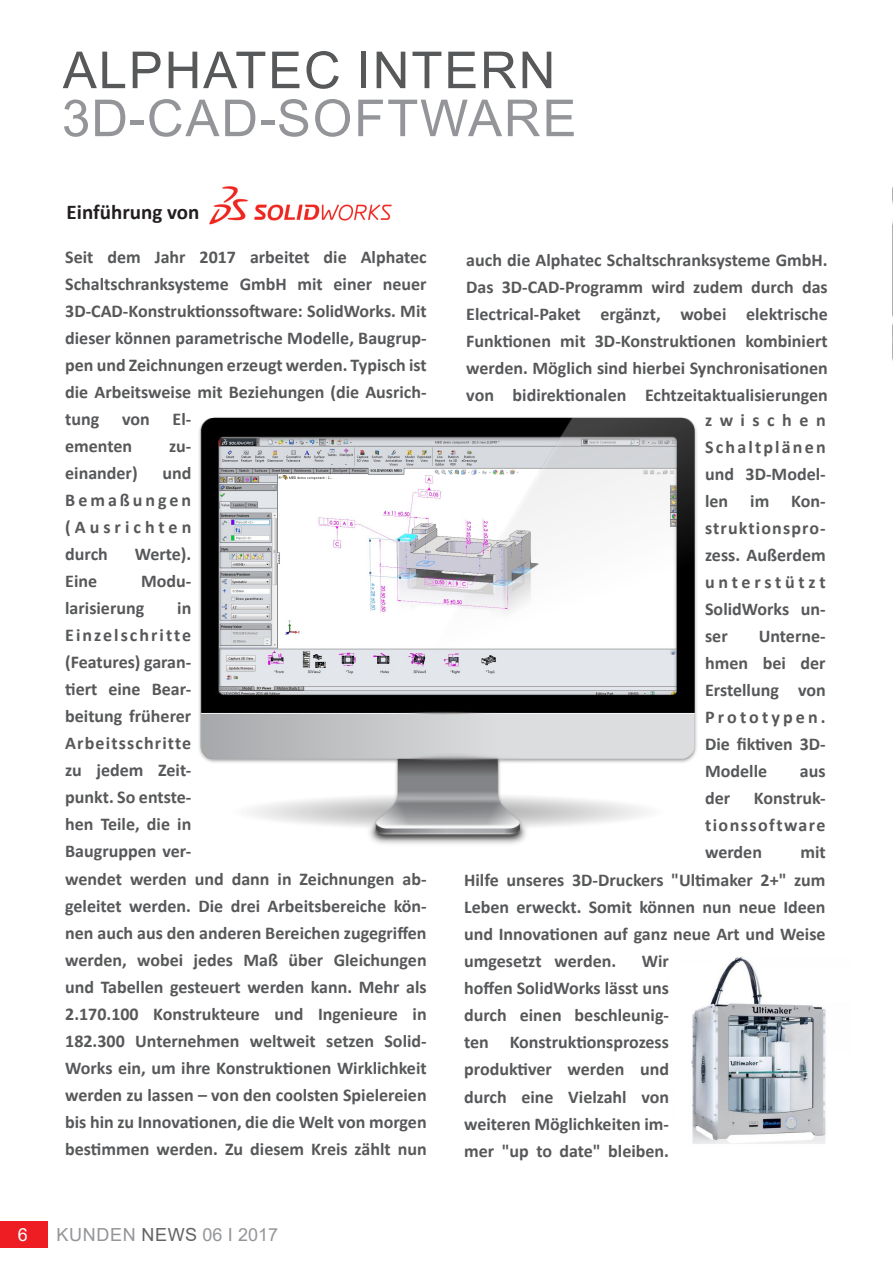
<style>
.page{position:relative;width:893px;height:1263px;background:#fff}
.page>*{position:absolute;margin:0;border:0;box-sizing:border-box;transform-origin:0 0}
.t1{font:51px "Arial";letter-spacing:.035em;color:#939598}
.t2{font:51px "Arial";letter-spacing:.035em;color:#57585a}
._10_pt_Basic_Paragra{font:700 21px "Calibri";color:#231f20}
._10_pt_Basic_Paragra-2{font:700 18px/27px "Calibri";color:#57585a;text-align:justify}
.t3{font:18px "Arial";letter-spacing:.035em;color:#939598}
.t4{font:18px "Arial";color:#fff}
.s1{color:#636366}
</style>
<div class="page">
<img style="left:209px;top:186px;width:183px;height:39px">
<div style="left:0;top:1221px;width:47px;height:26px;background:#ee1d23"></div>
<img style="left:892px;top:187px;width:1px;height:174px">
<img style="left:199px;top:417px;width:498px;height:427px">
<img style="left:691px;top:956px;width:135px;height:188px">
<p class="t4" style="left:18px;top:1222px;width:12px">6</p>
<p class="t2" style="left:63px;top:35px;width:494px">ALPHATEC INTERN</p>
<p class="t1" style="left:62px;top:83px;width:516px">3D-CAD-SOFTWARE</p>
<p class="_10_pt_Basic_Paragra" style="left:67px;top:197px;width:134px">Einführung von</p>
<p class="_10_pt_Basic_Paragra-2" style="left:65px;top:244px;width:363px">Seit dem Jahr 2017 arbeitet die Alphatec Schaltschranksysteme GmbH mit einer neuer 3D-CAD-Konstruktionssoftware: SolidWorks. Mit dieser können parametrische Modelle, Baugrup&shy;pen und Zeichnungen erzeugt werden. Typisch ist die Arbeitsweise mit Beziehungen (die Ausrich-</p>
<p class="_10_pt_Basic_Paragra-2" style="left:466px;top:246px;width:363px">auch die Alphatec Schaltschranksysteme GmbH.<br>Das 3D-CAD-Programm wird zudem durch das Electrical-Paket ergänzt, wobei elektrische Funktionen mit 3D-Konstruktionen kombiniert werden. Möglich sind hierbei Synchronisationen von bidirektionalen Echtzeitaktualisierungen</p>
<p class="_10_pt_Basic_Paragra-2" style="left:65px;top:405px;width:36px">tung</p>
<p class="_10_pt_Basic_Paragra-2" style="left:122px;top:405px;width:29px">von</p>
<p class="_10_pt_Basic_Paragra-2" style="left:173px;top:405px;width:20px">El-</p>
<p class="_10_pt_Basic_Paragra-2" style="left:65px;top:432px;width:68px">ementen</p>
<p class="_10_pt_Basic_Paragra-2" style="left:169px;top:432px;width:24px">zu-</p>
<p class="_10_pt_Basic_Paragra-2" style="left:65px;top:459px;width:74px">einander)</p>
<p class="_10_pt_Basic_Paragra-2" style="left:705px;top:406px;width:122px">zwischen Schaltplänen und 3D-Model&shy;len im Kon&shy;struktionspro&shy;zess. Außerdem unterstützt SolidWorks un&shy;ser</p>
<p class="_10_pt_Basic_Paragra-2" style="left:65px;top:459px;width:128px;text-indent:97px">und Bemaßungen (Ausrichten durch</p>
<p class="_10_pt_Basic_Paragra-2" style="left:135px;top:540px;width:58px">Werte).</p>
<p class="_10_pt_Basic_Paragra-2" style="left:65px;top:567px;width:128px;text-indent:76px">Modu&shy;larisierung</p>
<p class="_10_pt_Basic_Paragra-2" style="left:65px;top:567px;width:33px">Eine</p>
<p class="_10_pt_Basic_Paragra-2" style="left:65px;top:594px;width:128px;text-indent:112px">in Einzelschritte (Features) garan&shy;tiert eine Bear&shy;beitung früherer Arbeitsschritte zu jedem Zeit&shy;punkt. So entste&shy;hen Teile, die in Baugruppen ver-</p>
<p class="_10_pt_Basic_Paragra-2" style="left:65px;top:865px;width:363px">wendet werden und dann in Zeichnungen ab&shy;geleitet werden. Die drei Arbeitsbereiche kön&shy;nen auch aus den anderen Bereichen zugegriffen werden, wobei jedes Maß über Gleichungen und Tabellen gesteuert werden kann. Mehr als 2.170.100 Konstrukteure und Ingenieure in 182.300 Unternehmen weltweit setzen Solid-Works ein, um ihre Konstruktionen Wirklichkeit werden zu lassen – von den coolsten Spielereien bis hin zu Innovationen, die die Welt von morgen bestimmen werden. Zu diesem Kreis zählt nun</p>
<p class="_10_pt_Basic_Paragra-2" style="left:705px;top:622px;width:122px;text-indent:54px">Unterne&shy;hmen bei der Erstellung von Prototypen.<br>Die fiktiven 3D-Modelle</p>
<p class="_10_pt_Basic_Paragra-2" style="left:800px;top:757px;width:27px">aus</p>
<p class="_10_pt_Basic_Paragra-2" style="left:705px;top:784px;width:122px;text-indent:49px">Konstruk&shy;tionssoftware werden</p>
<p class="_10_pt_Basic_Paragra-2" style="left:705px;top:784px;width:27px">der</p>
<p class="_10_pt_Basic_Paragra-2" style="left:800px;top:838px;width:27px">mit</p>
<p class="_10_pt_Basic_Paragra-2" style="left:464px;top:866px;width:363px">Hilfe unseres 3D-Druckers "Ultimaker 2+" zum Leben erweckt. Somit können nun neue Ideen und Innovationen auf ganz neue Art und Weise</p>
<p class="_10_pt_Basic_Paragra-2" style="left:464px;top:948px;width:154px">umgesetzt werden.</p>
<p class="_10_pt_Basic_Paragra-2" style="left:464px;top:948px;width:206px;text-indent:178px">Wir hoffen SolidWorks lässt uns durch einen beschleunig&shy;ten Konstruktionsprozess produktiver werden und durch eine Vielzahl von weiteren Möglichkeiten im&shy;mer "up to date" bleiben.</p>
<p class="t3" style="left:57px;top:1223px;width:223px">KUNDEN <span class="s1">NEWS</span> 06 I 2017</p>
</div>
